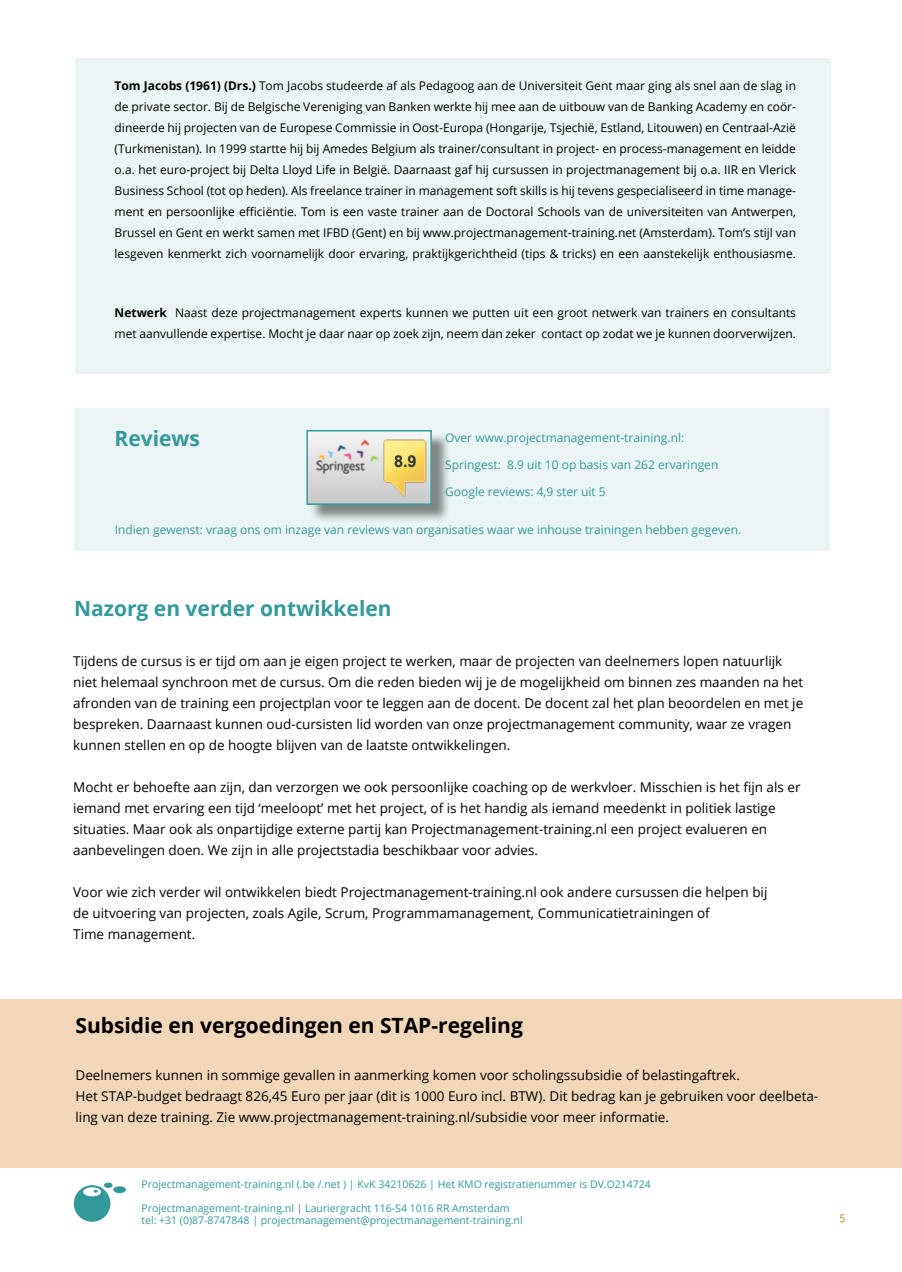
<style>
.page{position:relative;width:902px;height:1272px;background:#fff}
.page>*{position:absolute;margin:0;border:0;box-sizing:border-box;transform-origin:0 0}
.tekstkop_groen_14_px{font:700 21px "Open Sans";color:#000}
.tekstkop_groen_14_px-2{font:700 21px "Open Sans";color:#399}
.t1{font:13.5px/21px "Open Sans";color:#000}
.cv_s{font:12px/21px "Open Sans";color:#000}
.t2{font:12px "Open Sans";color:#399}
.t3{font:10.5px/12px "Open Sans";color:#399}
.t4{font:10.5px "Open Sans";color:#d07813}
.s1{font-weight:700}
.s2{color:#4f5cd6}
</style>
<div class="page">
<div style="left:74px;top:408px;width:756px;height:143px;background:#ebf5f5"></div>
<div style="left:75px;top:58px;width:755px;height:316px;background:#ebf5f5"></div>
<div style="left:309px;top:432px;width:142px;height:91px;background:#000;opacity:.46"></div>
<img style="left:309px;top:433px;width:120px;height:69px">
<div style="left:306px;top:430px;width:126px;height:75px;border:2px solid #399"></div>
<div style="left:113px;top:1186px;width:13px;height:8px;background:#399;border-radius:50%"></div>
<div style="left:113px;top:1185px;width:14px;height:9px;border:1px solid #fff;border-radius:50%"></div>
<div style="left:103px;top:1182px;width:10px;height:6px;border:1px solid #fff;border-radius:50%"></div>
<svg style="left:73px;top:1183px;width:40px;height:40px"></svg>
<div style="left:0;top:999px;width:902px;height:169px;background:#f1d6b8"></div>
<p class="cv_s" style="left:115px;top:74px;width:683px;text-align:justify"><span class="s1">Tom Jacobs (1961) (Drs.)</span> Tom Jacobs studeerde af als Pedagoog aan de Universiteit Gent maar ging als snel aan de slag in de private sector. Bij de Belgische Vereniging van Banken werkte hij mee aan de uitbouw van de Banking Academy en coör&shy;dineerde hij projecten van de Europese Commissie in Oost-Europa (Hongarije, Tsjechië, Estland, Litouwen) en Centraal-Azië (Turkmenistan). In 1999 startte hij bij Amedes Belgium als trainer/consultant in project- en process-management en leidde o.a. het euro-project bij Delta Lloyd Life in België. Daarnaast gaf hij cursussen in projectmanagement bij o.a. IIR en Vlerick Business School (tot op heden). Als freelance trainer in management soft skills is hij tevens gespecialiseerd in time manage&shy;ment en persoonlijke efficiëntie. Tom is een vaste trainer aan de Doctoral Schools van de universiteiten van Antwerpen, Brussel en Gent en werkt samen met IFBD (Gent) en bij www.projectmanagement-training.net (Amsterdam). Tom’s stijl van lesgeven kenmerkt zich voornamelijk door ervaring, praktijkgerichtheid (tips &amp; tricks) en een aanstekelijk enthousiasme.</p>
<p class="cv_s" style="left:115px;top:301px;width:683px"><span class="s1">Netwerk</span> Naast deze projectmanagement experts kunnen we putten uit een groot netwerk van trainers en consultants met aanvullende expertise. Mocht je daar naar op zoek zijn, neem dan zeker contact op zodat we je kunnen doorverwijzen.</p>
<p class="tekstkop_groen_14_px-2" style="left:115px;top:423px;width:87px">Reviews</p>
<p class="t2" style="left:445px;top:429px;width:241px">Over www.projectmanagement-training.nl:</p>
<p class="t2" style="left:445px;top:456px;width:275px">Springest: 8.9 uit 10 op basis van 262 ervaringen</p>
<p class="t2" style="left:445px;top:483px;width:162px">Google reviews: 4,9 ster uit 5</p>
<p class="t2" style="left:115px;top:521px;width:628px">Indien gewenst: vraag ons om inzage van reviews van organisaties waar we inhouse trainingen hebben gegeven.</p>
<p class="tekstkop_groen_14_px-2" style="left:74px;top:594px;width:319px">Nazorg en verder ontwikkelen</p>
<p class="t1" style="left:73px;top:650px;width:731px">Tijdens de cursus is er tijd om aan je eigen project te werken, maar de projecten van deelnemers lopen natuurlijk niet helemaal synchroon met de cursus. Om die reden bieden wij je de mogelijkheid om binnen zes maanden na het afronden van de training een projectplan voor te leggen aan de docent. De docent zal het plan beoordelen en met je bespreken. Daarnaast kunnen oud-cursisten lid worden van onze projectmanagement community, waar ze vragen kunnen stellen en op de hoogte blijven van de laatste ontwikkelingen.</p>
<p class="t1" style="left:73px;top:776px;width:729px">Mocht er behoefte aan zijn, dan verzorgen we ook persoonlijke coaching op de werkvloer. Misschien is het fijn als er iemand met ervaring een tijd ‘meeloopt’ met het project, of is het handig als iemand meedenkt in politiek lastige situaties. Maar ook als onpartijdige externe partij kan Projectmanagement-training.nl een project evalueren en aanbevelingen doen. We zijn in alle projectstadia beschikbaar voor advies.</p>
<p class="t1" style="left:73px;top:881px;width:696px">Voor wie zich verder wil ontwikkelen biedt Projectmanagement-training.nl ook andere cursussen die helpen bij</p>
<p class="t1" style="left:73px;top:902px;width:638px">de uitvoering van projecten, zoals Agile, Scrum, Programmamanagement, Communicatietrainingen of<br>Time management.</p>
<p class="tekstkop_groen_14_px" style="left:75px;top:1011px;width:449px">Subsidie en vergoedingen en STAP-regeling</p>
<p class="t1" style="left:76px;top:1064px;width:744px">Deelnemers kunnen in sommige gevallen in aanmerking komen voor scholingssubsidie of belastingaftrek.<br>Het STAP-budget bedraagt 826,45 Euro per jaar (dit is 1000 Euro incl. BTW). Dit bedrag kan je gebruiken voor deelbeta&shy;ling van deze training. Zie www.projectmanagement-training.nl/subsidie voor meer informatie.</p>
<p class="t3" style="left:141px;top:1178px;width:511px">Projectmanagement-training.nl (.be /.net ) | KvK 34210626 | Het KMO registratienummer is DV.O214724</p>
<p class="t3" style="left:141px;top:1202px;width:383px">Projectmanagement-training.nl <span class="s2">|</span> Lauriergracht 116-S4 1016 RR Amsterdam tel: +31 (0)87-8747848 | projectmanagement@projectmanagement-training.nl</p>
<p class="t4" style="left:839px;top:1210px;width:8px">5</p>
</div>
